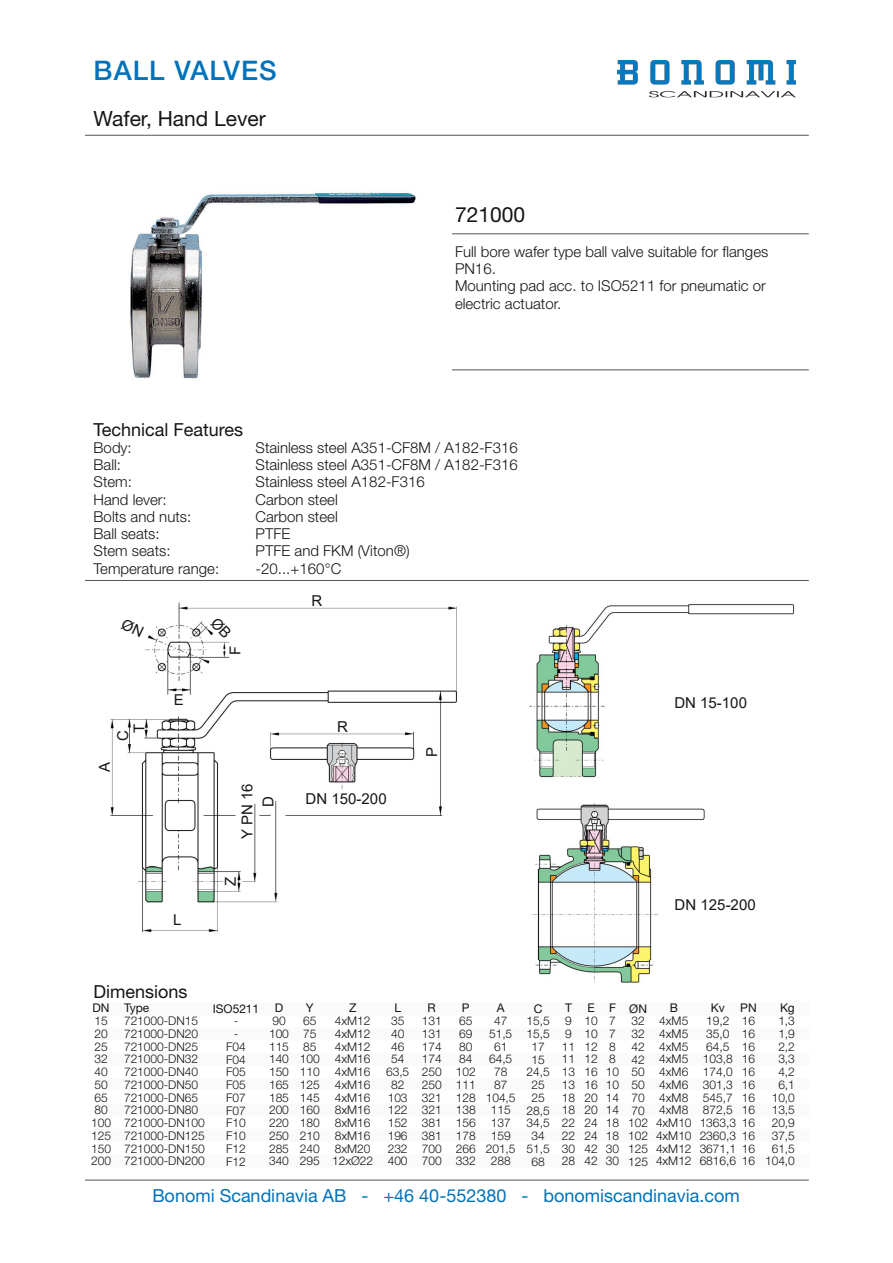
<style>
.page{position:relative;width:893px;height:1263px;background:#fff}
.page>*{position:absolute;margin:0;border:0;box-sizing:border-box;transform-origin:0 0}
.t1{font:500 27px "Helvetica Neue LT Std";letter-spacing:.04em;color:#0072ba}
.t2{font:21px "Helvetica Neue LT Std";color:#171513}
.t3{font:18px "Helvetica Neue LT Std";color:#0072ba}
.t4{font:18px "Helvetica Neue LT Std";color:#171513}
.t5{font:300 15px/17.2px "Helvetica Neue LT Std";color:#171513}
.t6{font:15px/16.4px "Arial";letter-spacing:.005em;color:#171513;text-align:center}
.t7{font:300 12px/12.8px "Helvetica Neue LT Std";letter-spacing:-.005em;color:#171513}
.t8{font:12px "Helvetica Neue LT Std";letter-spacing:-.005em;color:#171513}
</style>
<div class="page">
<img style="left:530px;top:804px;width:175px;height:179px">
<img style="left:529px;top:604px;width:266px;height:174px">
<img style="left:110px;top:602px;width:347px;height:331px">
<img style="left:130px;top:188px;width:286px;height:191px">
<hr style="left:85px;top:580px;width:724px;height:1px;background:#555656">
<hr style="left:452px;top:234px;width:357px;height:1px;background:#555656">
<hr style="left:452px;top:370px;width:357px;height:1px;background:#555656">
<div style="left:95px;top:1154px;width:714px;height:13px;background:#fafafa"></div>
<div style="left:95px;top:1129px;width:714px;height:13px;background:#fafafa"></div>
<div style="left:95px;top:1103px;width:714px;height:13px;background:#fafafa"></div>
<div style="left:95px;top:1078px;width:714px;height:13px;background:#fafafa"></div>
<div style="left:95px;top:1053px;width:714px;height:13px;background:#fafafa"></div>
<div style="left:95px;top:1027px;width:714px;height:13px;background:#fafafa"></div>
<div style="left:95px;top:1003px;width:714px;height:12px;background:#fafafa"></div>
<img style="left:617px;top:60px;width:179px;height:38px">
<hr style="left:85px;top:135px;width:724px;height:1px;background:#555656">
<hr style="left:85px;top:1180px;width:724px;height:1px;background:#555656">
<svg style="left:210px;top:616px;width:22px;height:23px"></svg>
<svg style="left:120px;top:618px;width:24px;height:19px"></svg>
<h1 class="t1" style="left:94px;top:60px;width:185px">BALL VALVES</h1>
<h2 class="t2" style="left:94px;top:111px;width:174px">Wafer, Hand Lever</h2>
<h2 class="t2" style="left:455px;top:207px;width:72px">721000</h2>
<p class="t5" style="left:455px;top:245px;width:315px">Full bore wafer type ball valve suitable for flanges<br>PN16.<br>Mounting pad acc. to ISO5211 for pneumatic or electric actuator.</p>
<h3 class="t4" style="left:94px;top:423px;width:151px">Technical Features</h3>
<p class="t5" style="left:94px;top:441px;width:40px">Body:</p>
<p class="t5" style="left:256px;top:441px;width:264px">Stainless steel A351-CF8M / A182-F316</p>
<p class="t5" style="left:94px;top:458px;width:29px">Ball:</p>
<p class="t5" style="left:256px;top:458px;width:264px">Stainless steel A351-CF8M / A182-F316</p>
<p class="t5" style="left:94px;top:476px;width:40px">Stem:</p>
<p class="t5" style="left:256px;top:476px;width:171px">Stainless steel A182-F316</p>
<p class="t5" style="left:94px;top:493px;width:75px">Hand lever:</p>
<p class="t5" style="left:256px;top:493px;width:84px">Carbon steel</p>
<p class="t5" style="left:94px;top:510px;width:99px">Bolts and nuts:</p>
<p class="t5" style="left:256px;top:510px;width:84px">Carbon steel</p>
<p class="t5" style="left:94px;top:527px;width:68px">Ball seats:</p>
<p class="t5" style="left:256px;top:527px;width:36px">PTFE</p>
<p class="t5" style="left:94px;top:545px;width:79px">Stem seats:</p>
<p class="t5" style="left:256px;top:545px;width:156px">PTFE and FKM (Viton®)</p>
<p class="t5" style="left:94px;top:562px;width:127px">Temperature range:</p>
<p class="t5" style="left:256px;top:562px;width:87px">-20...+160°C</p>
<p class="t6" style="left:115px;top:741px;width:19px;rotate:-90deg">C<br>T</p>
<p class="t6" style="left:97px;top:772px;width:12px;rotate:-90deg">A</p>
<p class="t6" style="left:174px;top:691px;width:11px">E</p>
<p class="t6" style="left:173px;top:912px;width:10px">L</p>
<p class="t6" style="left:227px;top:655px;width:11px;rotate:-90deg">F</p>
<p class="t6" style="left:237px;top:807px;width:25px;line-height:21px;text-align:left;text-indent:-32px;rotate:-90deg">YPN 16<br>D</p>
<p class="t6" style="left:223px;top:886px;width:11px;rotate:-90deg">Z</p>
<p class="t6" style="left:312px;top:592px;width:12px">R</p>
<p class="t6" style="left:337px;top:718px;width:12px">R</p>
<p class="t6" style="left:306px;top:790px;width:83px">DN 150-200</p>
<p class="t6" style="left:424px;top:757px;width:11px;rotate:-90deg">P</p>
<p class="t6" style="left:674px;top:694px;width:74px">DN 15-100</p>
<p class="t6" style="left:675px;top:897px;width:83px">DN 125-200</p>
<h3 class="t4" style="left:94px;top:985px;width:96px">Dimensions</h3>
<p class="t8" style="left:93px;top:1004px;width:19px">DN</p>
<p class="t7" style="left:91px;top:1016px;width:21px">15<br>20<br>25<br>32<br>40<br>50<br>65<br>80<br>100<br>125<br>150<br>200</p>
<p class="t8" style="left:740px;top:1004px;width:18px">PN</p>
<p class="t7" style="left:742px;top:1016px;width:15px;text-align:justify">16<br>16<br>16<br>16<br>16<br>16<br>16<br>16<br>16<br>16<br>16<br>16</p>
<p class="t8" style="left:124px;top:1004px;width:27px">Type</p>
<p class="t7" style="left:124px;top:1016px;width:82px">721000-DN15<br>721000-DN20<br>721000-DN25<br>721000-DN32<br>721000-DN40<br>721000-DN50<br>721000-DN65<br>721000-DN80<br>721000-DN100<br>721000-DN125<br>721000-DN150<br>721000-DN200</p>
<p class="t8" style="left:462px;top:1004px;width:9px">P</p>
<p class="t7" style="left:456px;top:1016px;width:21px">65<br>69<br>80<br>84<br>102<br>111<br>128<br>138<br>156<br>178<br>266<br>332</p>
<h3 class="t3" style="left:152px;top:1189px;width:589px">Bonomi Scandinavia AB - +46 40-552380 - bonomiscandinavia.com</h3>
<p class="t8" style="left:275px;top:1004px;width:10px">D</p>
<p class="t7" style="left:269px;top:1016px;width:21px">90<br>100<br>115<br>140<br>150<br>165<br>185<br>200<br>220<br>250<br>285<br>340</p>
<p class="t8" style="left:306px;top:1004px;width:9px">Y</p>
<p class="t7" style="left:300px;top:1016px;width:21px">65<br>75<br>85<br>100<br>110<br>125<br>145<br>160<br>180<br>210<br>240<br>295</p>
<p class="t8" style="left:349px;top:1004px;width:9px">Z</p>
<p class="t7" style="left:332px;top:1016px;width:43px">4xM12<br>4xM12<br>4xM12<br>4xM16<br>4xM16<br>4xM16<br>4xM16<br>8xM16<br>8xM16<br>8xM16<br>8xM20<br>12xØ22</p>
<p class="t8" style="left:394px;top:1004px;width:8px">L</p>
<p class="t7" style="left:386px;top:1016px;width:25px;text-align:center">35<br>40<br>46<br>54<br>63,5<br>82<br>103<br>122<br>152<br>196<br>232<br>400</p>
<p class="t8" style="left:428px;top:1004px;width:10px">R</p>
<p class="t7" style="left:422px;top:1016px;width:21px;text-align:justify">131<br>131<br>174<br>174<br>250<br>250<br>321<br>321<br>381<br>381<br>700<br>700</p>
<p class="t8" style="left:497px;top:1004px;width:9px">A</p>
<p class="t7" style="left:486px;top:1016px;width:31px;text-align:center">47<br>51,5<br>61<br>64,5<br>78<br>87<br>104,5<br>115<br>137<br>159<br>201,5<br>288</p>
<p class="t8" style="left:534px;top:1004px;width:10px">C</p>
<p class="t7" style="left:526px;top:1016px;width:25px;text-align:center">15,5<br>15,5<br>17<br>15<br>24,5<br>25<br>25<br>28,5<br>34,5<br>34<br>51,5<br>68</p>
<p class="t8" style="left:565px;top:1004px;width:8px">T</p>
<p class="t7" style="left:562px;top:1016px;width:15px">9<br>9<br>11<br>11<br>13<br>13<br>18<br>18<br>22<br>22<br>30<br>28</p>
<p class="t8" style="left:587px;top:1004px;width:9px">E</p>
<p class="t7" style="left:585px;top:1016px;width:15px;text-align:justify">10<br>10<br>12<br>12<br>16<br>16<br>20<br>20<br>24<br>24<br>42<br>42</p>
<p class="t8" style="left:609px;top:1004px;width:8px">F</p>
<p class="t7" style="left:606px;top:1016px;width:15px">7<br>7<br>8<br>8<br>10<br>10<br>14<br>14<br>18<br>18<br>30<br>30</p>
<p class="t8" style="left:629px;top:1004px;width:19px">ØN</p>
<p class="t7" style="left:628px;top:1016px;width:21px">32<br>32<br>42<br>42<br>50<br>50<br>70<br>70<br>102<br>102<br>125<br>125</p>
<p class="t8" style="left:670px;top:1004px;width:10px">B</p>
<p class="t7" style="left:656px;top:1016px;width:37px">4xM5<br>4xM5<br>4xM5<br>4xM5<br>4xM6<br>4xM6<br>4xM8<br>4xM8<br>4xM10<br>4xM10<br>4xM12<br>4xM12</p>
<p class="t8" style="left:711px;top:1004px;width:15px">Kv</p>
<p class="t7" style="left:700px;top:1016px;width:38px;text-align:center">19,2<br>35,0<br>64,5<br>103,8<br>174,0<br>301,3<br>545,7<br>872,5<br>1363,3<br>2360,3<br>3671,1<br>6816,6</p>
<p class="t8" style="left:213px;top:1004px;width:48px">ISO5211</p>
<p class="t7" style="left:226px;top:1016px;width:21px;text-align:center">-<br>-<br>F04<br>F04<br>F05<br>F05<br>F07<br>F07<br>F10<br>F10<br>F12<br>F12</p>
<p class="t8" style="left:780px;top:1004px;width:16px">Kg</p>
<p class="t7" style="left:765px;top:1016px;width:31px;text-align:right">1,3<br>1,9<br>2,2<br>3,3<br>4,2<br>6,1<br>10,0<br>13,5<br>20,9<br>37,5<br>61,5<br>104,0</p>
</div>
